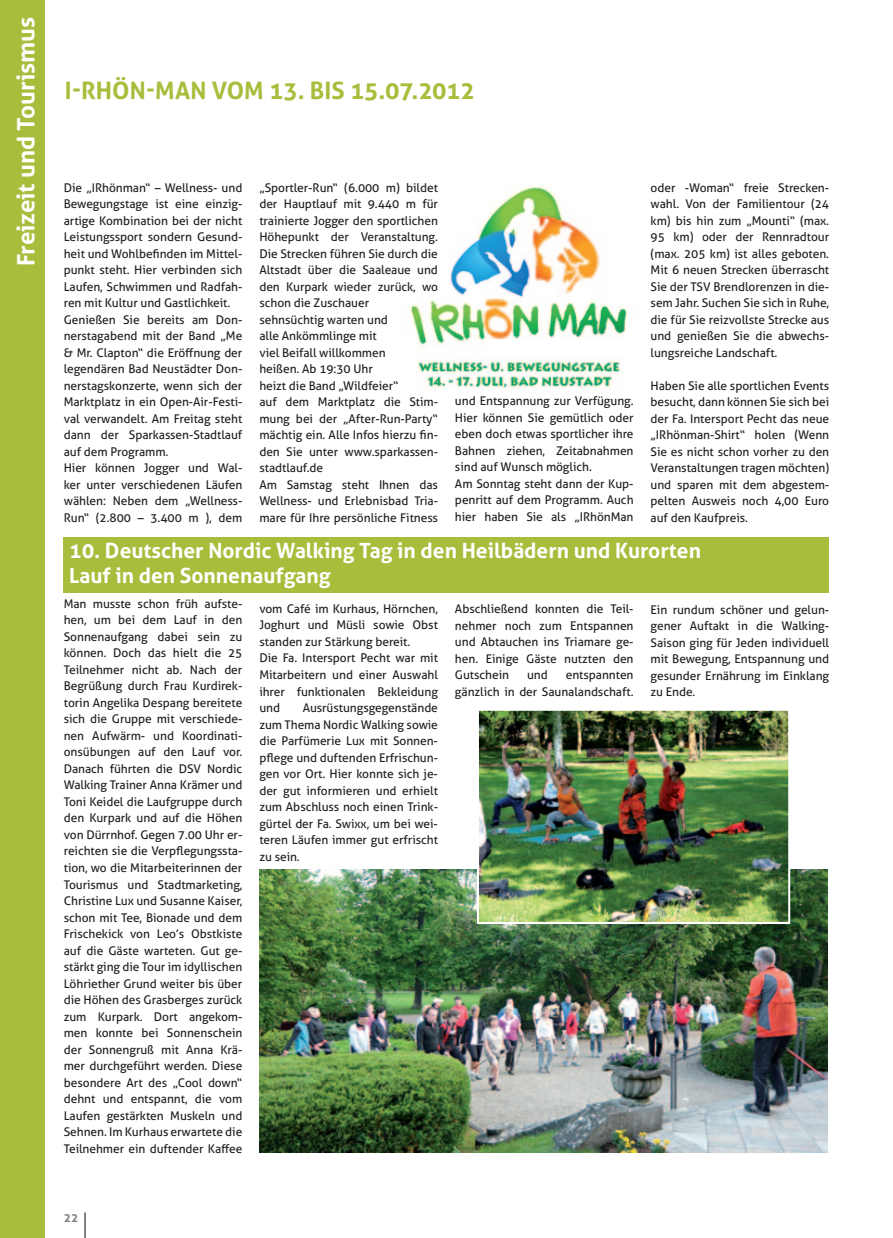
<style>
.page{position:relative;width:893px;height:1238px;background:#fff}
.page>*{position:absolute;margin:0;border:0;box-sizing:border-box;transform-origin:0 0}
.t1{font:700 24px "Aller";letter-spacing:-.005em;color:#a9bc3b}
.t2{font:700 24px "Aller";color:#fff}
.t3{font:700 21px/25.2px "Aller";color:#fff}
.t4{font:12px/16.5px "Aller";letter-spacing:-.005em;color:#231f20;text-align:justify}
.t5{font:700 12px "Aller";color:#808285}
</style>
<div class="page">
<div style="left:64px;top:537px;width:765px;height:55px;background:#a9bc3b"></div>
<img style="left:259px;top:869px;width:568px;height:283px">
<img style="left:480px;top:711px;width:307px;height:210px">
<div style="left:477px;top:708px;width:313px;height:216px;border:2px solid #fff"></div>
<svg style="left:85px;top:1212px;width:1px;height:25px"></svg>
<img style="left:409px;top:186px;width:219px;height:203px">
<div style="left:0;top:0;width:45px;height:1237px;background:#a9bc3b"></div>
<h1 class="t2" style="left:11px;top:266px;width:251px;rotate:-90deg">Freizeit und Tourismus</h1>
<h1 class="t1" style="left:65px;top:76px;width:48px">I-Rhön</h1>
<h1 class="t1" style="left:146px;top:76px;width:330px">-Man vom 13. bis 15.07.2012</h1>
<p class="t4" style="left:259px;top:179px;width:180px;text-align:left">„Sportler-Run“ (6.000 m) bildet der Hauptlauf mit 9.440 m für trainierte Jogger den sportlichen<br>Höhepunkt der Veranstaltung.<br>Die Strecken führen Sie durch die<br>Altstadt über die Saaleaue und den Kurpark wieder zurück, wo schon die Zuschauer<br>sehnsüchtig warten und<br>alle Ankömmlinge mit<br>viel Beifall willkommen<br>heißen. Ab 19:30 Uhr<br>heizt die Band „Wildfeier“<br>auf dem Marktplatz die Stim&shy;mung bei der „After-Run-Party“ mächtig ein. Alle Infos hierzu fin&shy;den Sie unter www.sparkassen&shy;stadtlauf.de<br>Am Samstag steht Ihnen das<br>Wellness- und Erlebnisbad Tria&shy;mare für Ihre persönliche Fitness</p>
<p class="t4" style="left:651px;top:179px;width:180px">oder -Woman“ freie Strecken&shy;wahl. Von der Familientour (24 km) bis hin zum „Mounti“ (max.<br>95 km) oder der Rennradtour (max. 205 km) ist alles geboten.<br>Mit 6 neuen Strecken überrascht Sie der TSV Brendlorenzen in die&shy;sem Jahr. Suchen Sie sich in Ruhe, die für Sie reizvollste Strecke aus und genießen Sie die abwechs&shy;lungsreiche Landschaft.</p>
<p class="t4" style="left:651px;top:377px;width:180px">Haben Sie alle sportlichen Events besucht, dann können Sie sich bei der Fa. Intersport Pecht das neue „IRhönman-Shirt“ holen (Wenn Sie es nicht schon vorher zu den Veranstaltungen tragen möchten) und sparen mit dem abgestem&shy;pelten Ausweis noch 4,00 Euro auf den Kaufpreis.</p>
<h2 class="t3" style="left:69px;top:537px;width:633px">10. Deutscher Nordic Walking Tag in den Heilbädern und Kurorten<br>Lauf in den Sonnenaufgang</h2>
<p class="t4" style="left:64px;top:595px;width:180px">Man musste schon früh aufste&shy;hen, um bei dem Lauf in den Sonnenaufgang dabei sein zu können. Doch das hielt die 25<br>Teilnehmer nicht ab. Nach der Begrüßung durch Frau Kurdirek&shy;torin Angelika Despang bereitete sich die Gruppe mit verschiede&shy;nen Aufwärm- und Koordinati&shy;onsübungen auf den Lauf vor.<br>Danach führten die DSV Nordic Walking Trainer Anna Krämer und Toni Keidel die Laufgruppe durch den Kurpark und auf die Höhen von Dürrnhof. Gegen 7.00 Uhr er&shy;reichten sie die Verpflegungssta&shy;tion, wo die Mitarbeiterinnen der Tourismus und Stadtmarketing, Christine Lux und Susanne Kaiser, schon mit Tee, Bionade und dem Frischekick von Leo’s Obstkiste auf die Gäste warteten. Gut ge&shy;stärkt ging die Tour im idyllischen Löhriether Grund weiter bis über die Höhen des Grasberges zurück zum Kurpark. Dort angekom&shy;men konnte bei Sonnenschein der Sonnengruß mit Anna Krä&shy;mer durchgeführt werden. Diese besondere Art des „Cool down“ dehnt und entspannt, die vom Laufen gestärkten Muskeln und Sehnen. Im Kurhaus erwartete die Teilnehmer ein duftender Kaffee</p>
<p class="t4" style="left:259px;top:600px;width:180px;text-align:left">vom Café im Kurhaus, Hörnchen,<br>Joghurt und Müsli sowie Obst standen zur Stärkung bereit.<br>Die Fa. Intersport Pecht war mit<br>Mitarbeitern und einer Auswahl ihrer funktionalen Bekleidung und</p>
<p class="t4" style="left:64px;top:179px;width:180px;text-align:left">Die „IRhönman“ – Wellness- und<br>Bewegungstage ist eine einzig&shy;artige Kombination bei der nicht<br>Leistungssport sondern Gesund&shy;heit und Wohlbefinden im Mittel&shy;punkt steht. Hier verbinden sich<br>Laufen, Schwimmen und Radfah&shy;ren mit Kultur und Gastlichkeit.<br>Genießen Sie bereits am Don&shy;nerstagabend mit der Band „Me &amp; Mr. Clapton“ die Eröffnung der legendären Bad Neustädter Don&shy;nerstagskonzerte, wenn sich der<br>Marktplatz in ein Open-Air-Festi&shy;val verwandelt. Am Freitag steht dann der Sparkassen-Stadtlauf auf dem Programm.<br>Hier können Jogger und Wal&shy;ker unter verschiedenen Läufen wählen: Neben dem „Wellness-<br>Run“ (2.800 – 3.400 m ), dem</p>
<p class="t4" style="left:455px;top:393px;width:180px;text-align:left">und Entspannung zur Verfügung.<br>Hier können Sie gemütlich oder eben doch etwas sportlicher ihre<br>Bahnen ziehen, Zeitabnahmen sind auf Wunsch möglich.<br>Am Sonntag steht dann der Kup&shy;penritt auf dem Programm. Auch hier haben Sie als „IRhönMan</p>
<p class="t4" style="left:455px;top:601px;width:180px">Abschließend konnten die Teil&shy;nehmer noch zum Entspannen und Abtauchen ins Triamare ge&shy;hen. Einige Gäste nutzten den Gutschein</p>
<p class="t4" style="left:651px;top:601px;width:180px">Ein rundum schöner und gelun&shy;gener Auftakt in die Walking-Saison ging für Jeden individuell mit Bewegung, Entspannung und gesunder Ernährung im Einklang zu Ende.</p>
<p class="t4" style="left:527px;top:667px;width:22px">und</p>
<p class="t4" style="left:455px;top:667px;width:180px;text-align:right">entspannten<br>gänzlich in der Saunalandschaft.</p>
<p class="t4" style="left:259px;top:699px;width:180px;text-indent:43px">Ausrüstungsgegenstände zum Thema Nordic Walking sowie die Parfümerie Lux mit Sonnen&shy;pflege und duftenden Erfrischun&shy;gen vor Ort. Hier konnte sich je&shy;der gut informieren und erhielt zum Abschluss noch einen Trink&shy;gürtel der Fa. Swixx, um bei wei&shy;teren Läufen immer gut erfrischt zu sein.</p>
<p class="t5" style="left:64px;top:1209px;width:16px">22</p>
</div>
